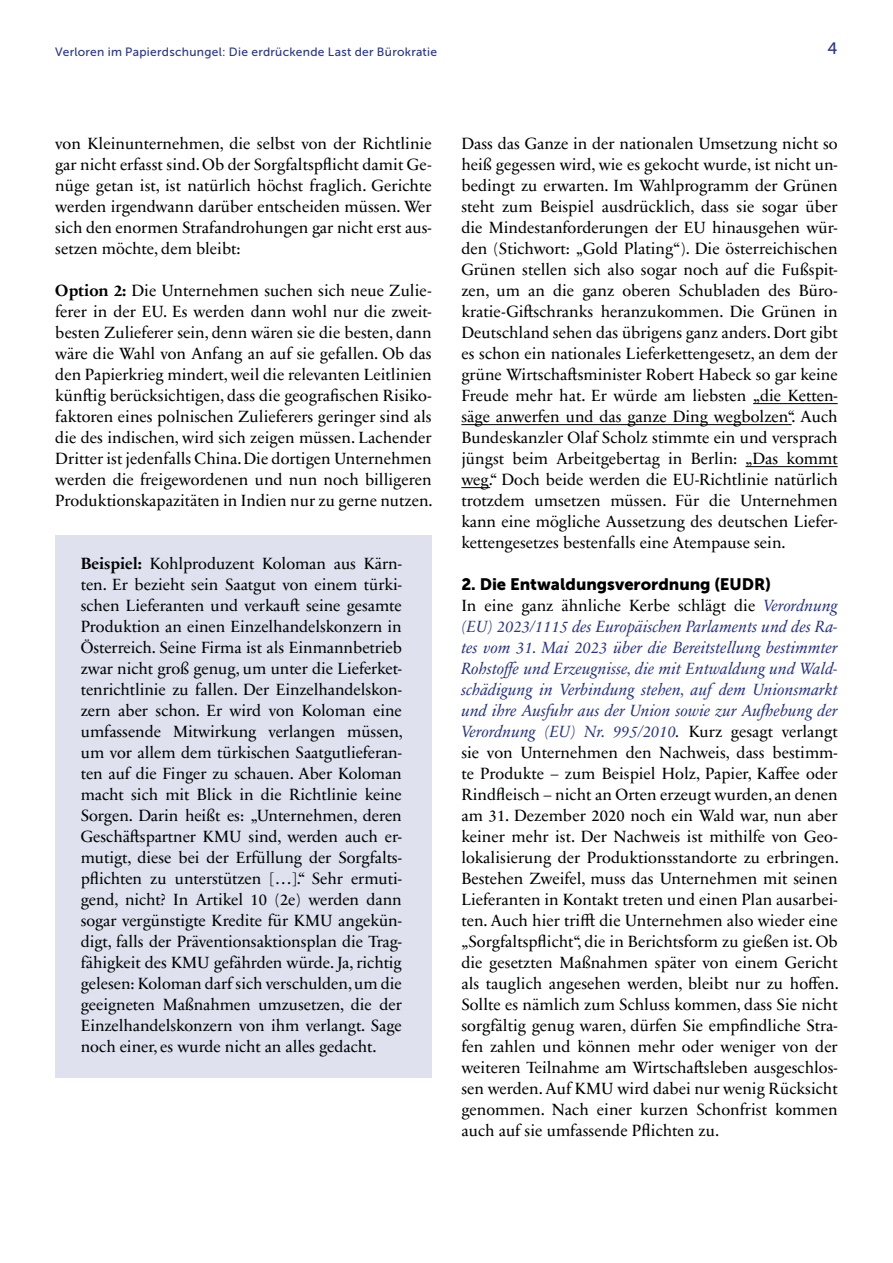
<style>
.page{position:relative;width:893px;height:1263px;background:#fff}
.page>*{position:absolute;margin:0;border:0;box-sizing:border-box;transform-origin:0 0}
._2023_Fließtext{font:16.5px/21px "Sabon Next LT Pro";color:#010202;text-align:justify}
.Fließtext_Box{font:16.5px/21px "Sabon Next LT Pro";letter-spacing:-.005em;color:#010202;text-align:justify}
.Absatzüberschrift{font:16.5px "Museo Sans 900";color:#000}
.t1{font:16.5px "Museo Sans 500";color:#28348b}
.t2{font:12px "Museo Sans 500";letter-spacing:.025em;color:#28348b}
.s1{font-weight:700}
.s2{color:#000}
.s3{font-style:italic;color:#28348b}
.s4{font-style:italic}
</style>
<div class="page">
<hr style="left:753px;top:403px;width:85px;height:1px;background:#000">
<hr style="left:461px;top:424px;width:331px;height:1px;background:#000">
<hr style="left:746px;top:466px;width:92px;height:1px;background:#000">
<svg style="left:461px;top:487px;width:29px;height:1px"></svg>
<div style="left:55px;top:536px;width:377px;height:542px;background:#dfe1ee"></div>
<p class="t2" style="left:55px;top:45px;width:383px">Verloren im Papierdschungel: Die erdrückende Last der Bürokratie</p>
<p class="t1" style="left:827px;top:39px;width:11px">4</p>
<p class="_2023_Fließtext" style="left:55px;top:133px;width:378px">von Kleinunternehmen, die selbst von der Richtlinie gar nicht erfasst sind. Ob der Sorgfaltspflicht damit Ge&shy;nüge getan ist, ist natürlich höchst fraglich. Gerichte werden irgendwann darüber entscheiden müssen. Wer sich den enormen Strafandrohungen gar nicht erst aus&shy;setzen möchte, dem bleibt:</p>
<p class="_2023_Fließtext" style="left:55px;top:280px;width:379px"><span class="s1">Option 2:</span> Die Unternehmen suchen sich neue Zulie&shy;ferer in der EU. Es werden dann wohl nur die zweit&shy;besten Zulieferer sein, denn wären sie die besten, dann wäre die Wahl von Anfang an auf sie gefallen. Ob das den Papierkrieg mindert, weil die relevanten Leitlinien künftig berücksichtigen, dass die geografischen Risiko&shy;faktoren eines polnischen Zulieferers geringer sind als die des indischen, wird sich zeigen müssen. Lachender Dritter ist jedenfalls China. Die dortigen Unternehmen werden die freigewordenen und nun noch billigeren Produktionskapazitäten in Indien nur zu gerne nutzen.</p>
<p class="Fließtext_Box" style="left:81px;top:553px;width:324px"><span class="s1">Beispiel:</span> Kohlproduzent Koloman aus Kärn&shy;ten. Er bezieht sein Saatgut von einem türki&shy;schen Lieferanten und verkauft seine gesamte Produktion an einen Einzelhandelskonzern in Österreich. Seine Firma ist als Einmannbetrieb zwar nicht groß genug, um unter die Lieferket&shy;tenrichtlinie zu fallen. Der Einzelhandelskon&shy;zern aber schon. Er wird von Koloman eine umfassende Mitwirkung verlangen müssen, um vor allem dem türkischen Saatgutlieferan&shy;ten auf die Finger zu schauen. Aber Koloman macht sich mit Blick in die Richtlinie keine Sorgen. Darin heißt es: „Unternehmen, deren Geschäftspartner KMU sind, werden auch er&shy;mutigt, diese bei der Erfüllung der Sorgfalts&shy;pflichten zu unterstützen […].“ Sehr ermuti&shy;gend, nicht? In Artikel 10 (2e) werden dann sogar vergünstigte Kredite für KMU angekün&shy;digt, falls der Präventionsaktionsplan die Trag&shy;fähigkeit des KMU gefährden würde. Ja, richtig gelesen: Koloman darf sich verschulden, um die geeigneten Maßnahmen umzusetzen, die der Einzelhandelskonzern von ihm verlangt. Sage noch einer, es wurde nicht an alles gedacht.</p>
<p class="_2023_Fließtext" style="left:461px;top:133px;width:378px">Dass das Ganze in der nationalen Umsetzung nicht so heiß gegessen wird, wie es gekocht wurde, ist nicht un&shy;bedingt zu erwarten. Im Wahlprogramm der Grünen steht zum Beispiel ausdrücklich, dass sie sogar über die Mindestanforderungen der EU hinausgehen wür&shy;den (Stichwort: „Gold Plating“). Die österreichischen Grünen stellen sich also sogar noch auf die Fußspit&shy;zen, um an die ganz oberen Schubladen des Büro&shy;kratie-Giftschranks heranzukommen. Die Grünen in Deutschland sehen das übrigens ganz anders. Dort gibt es schon ein nationales Lieferkettengesetz, an dem der grüne Wirtschaftsminister Robert Habeck so gar keine Freude mehr hat. Er würde am liebsten <span class="s2">„die Ketten&shy;säge anwerfen und das ganze Ding wegbolzen“</span>. Auch Bundeskanzler Olaf Scholz stimmte ein und versprach jüngst beim Arbeitgebertag in Berlin: <span class="s2">„Das kommt weg.</span>“ Doch beide werden die EU-Richtlinie natürlich trotzdem umsetzen müssen. Für die Unternehmen kann eine mögliche Aussetzung des deutschen Liefer&shy;kettengesetzes bestenfalls eine Atempause sein.</p>
<p class="Absatzüberschrift" style="left:461px;top:575px;width:311px">2. Die Entwaldungsverordnung (EUDR)</p>
<p class="_2023_Fließtext" style="left:461px;top:595px;width:379px">In eine ganz ähnliche Kerbe schlägt <span class="s2">die</span> <span class="s3">Verordnung (EU) 2023/1115 des Europäischen Parlaments und des Ra&shy;tes vom 31. Mai 2023 über die Bereitstellung bestimmter Rohstoffe und Erzeugnisse, die mit Entwaldung und Wald&shy;schädigung in Verbindung stehen, auf dem Unionsmarkt und ihre Ausfuhr aus der Union sowie zur Aufhebung der Verordnung (EU) Nr. 995/2010</span><span class="s4">.</span> Kurz gesagt verlangt sie von Unternehmen den Nachweis, dass bestimm&shy;te Produkte – zum Beispiel Holz, Papier, Kaffee oder Rindfleisch – nicht an Orten erzeugt wurden, an denen am 31. Dezember 2020 noch ein Wald war, nun aber keiner mehr ist. Der Nachweis ist mithilfe von Geo&shy;lokalisierung der Produktionsstandorte zu erbringen.<br>Bestehen Zweifel, muss das Unternehmen mit seinen Lieferanten in Kontakt treten und einen Plan ausarbei&shy;ten. Auch hier trifft die Unternehmen also wieder eine „Sorgfaltspflicht“, die in Berichtsform zu gießen ist. Ob die gesetzten Maßnahmen später von einem Gericht als tauglich angesehen werden, bleibt nur zu hoffen.<br>Sollte es nämlich zum Schluss kommen, dass Sie nicht sorgfältig genug waren, dürfen Sie empfindliche Stra&shy;fen zahlen und können mehr oder weniger von der weiteren Teilnahme am Wirtschaftsleben ausgeschlos&shy;sen werden. Auf KMU wird dabei nur wenig Rücksicht genommen. Nach einer kurzen Schonfrist kommen auch auf sie umfassende Pflichten zu.</p>
</div>
